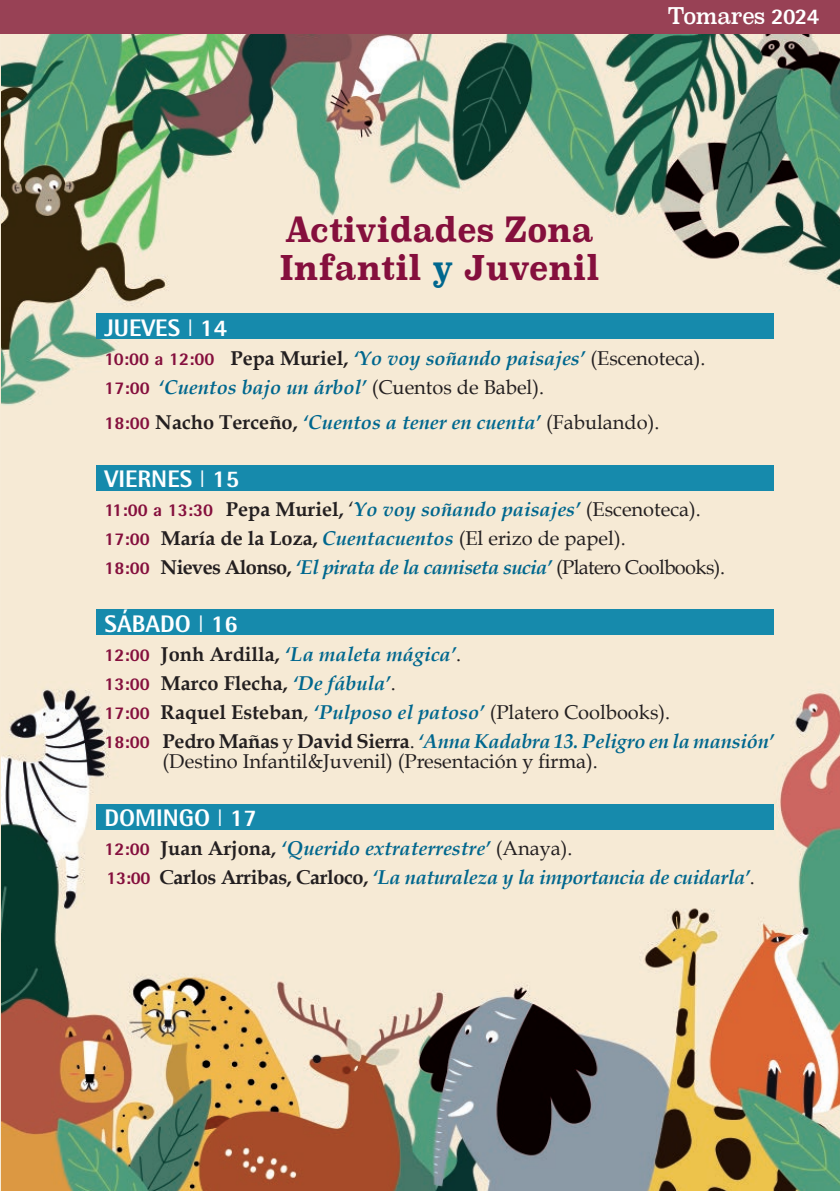
<style>
.page{position:relative;width:840px;height:1191px;background:#fff}
.page>*{position:absolute;margin:0;border:0;box-sizing:border-box;transform-origin:0 0}
.t1{font:700 34px/38px "Superclarendon";color:#850f3d;scale:.9 1}
.t2{font:800 24px "Rotis Semi Sans";color:#fff}
.t3{font:22.4px "Superclarendon";letter-spacing:-.02em;color:#fff;scale:.9 1}
.t4{font:italic 700 20px/29px "Book Antiqua";color:#00678e}
.t5{font:italic 700 20px/29px "Book Antiqua";letter-spacing:-.03em;color:#00678e}
.t6{font:italic 700 20px/29px "Book Antiqua";letter-spacing:-.02em;color:#00678e}
.t7{font:20px "Book Antiqua";color:#231f20}
.s1{font-family:"Rotis Semi Sans";font-weight:800}
.s2{color:#00678e}
.s3{font-weight:300}
.s4{font-family:"Rotis Semi Sans";font-weight:800;font-style:normal;font-size:18px;color:#850f3d}
.s5{font-style:normal;color:#231f20}
.s6{font-weight:400;font-style:normal;color:#231f20}
</style>
<div class="page">
<div style="left:1px;top:0;width:838px;height:34px;background:#984155"></div>
<img style="left:2px;top:34px;width:837px;height:1157px">
<div style="left:96px;top:804px;width:677px;height:26px;background:#168aac"></div>
<div style="left:96px;top:313px;width:677px;height:26px;background:#168aac"></div>
<div style="left:96px;top:609px;width:677px;height:26px;background:#168aac"></div>
<div style="left:96px;top:465px;width:677px;height:26px;background:#168aac"></div>
<p class="t3" style="left:667px;top:1px;width:170px">Tomares <span class="s1">2024</span></p>
<h1 class="t1" style="left:279px;top:212px;width:357px">Actividades Zona<br>Infantil <span class="s2">y</span> Juvenil</h1>
<p class="t2" style="left:104px;top:312px;width:124px">JUEVES <span class="s3">I</span> 14</p>
<p class="t4" style="left:104px;top:344px;width:602px"><span class="s4">10:00 a 12:00</span> <span class="s5">Pepa Muriel,</span> ‘Yo voy soñando paisajes’ <span class="s6">(Escenoteca).<br></span><span class="s4">17:00</span> ‘Cuentos bajo un árbol’ <span class="s6">(Cuentos de Babel).</span></p>
<p class="t4" style="left:104px;top:408px;width:556px"><span class="s4">18:00</span> <span class="s5">Nacho Terceño,</span> ‘Cuentos a tener en cuenta’ <span class="s6">(Fabulando).</span></p>
<p class="t2" style="left:104px;top:463px;width:136px">VIERNES <span class="s3">I</span> 15</p>
<p class="t5" style="left:104px;top:495px;width:621px"><span class="s4">11:00 a 13:30</span> <span class="s5">Pepa Muriel,</span> <span class="s6">‘</span>Yo voy soñando paisajes’ <span class="s6">(Escenoteca).<br></span><span class="s4">17:00</span> <span class="s5">María de la Loza,</span> Cuentacuentos <span class="s6">(El erizo de papel).<br></span><span class="s4">18:00</span> <span class="s5">Nieves Alonso,</span> ‘El pirata de la camiseta sucia’ <span class="s6">(Platero Coolbooks).</span></p>
<p class="t2" style="left:104px;top:608px;width:135px">SÁBADO <span class="s3">I</span> 16</p>
<p class="t4" style="left:104px;top:639px;width:670px"><span class="s4">12:00</span> <span class="s5">Jonh Ardilla,</span> ‘La maleta mágica’<span class="s6">.<br></span><span class="s4">13:00</span> <span class="s5">Marco Flecha,</span> ‘De fábula’<span class="s6">.<br></span><span class="s4">17:00</span> <span class="s5">Raquel Esteban</span><span class="s6">,</span> ‘Pulposo el patoso’ <span class="s6">(Platero Coolbooks).<br></span><span class="s4">18:00</span> <span class="s5">Pedro Mañas</span> <span class="s6">y</span> <span class="s5">David Sierra</span><span class="s6">.</span> ‘Anna Kadabra 13. Peligro en la mansión’</p>
<p class="t7" style="left:162px;top:748px;width:436px">(Destino Infantil&amp;Juvenil) (Presentación y firma).</p>
<p class="t2" style="left:104px;top:802px;width:154px">DOMINGO <span class="s3">I</span> 17</p>
<p class="t6" style="left:104px;top:834px;width:651px"><span class="s4">12:00</span> <span class="s5">Juan Arjona,</span> ‘Querido extraterrestre’ <span class="s6">(Anaya).<br></span><span class="s4">13:00</span> <span class="s5">Carlos Arribas, Carloco,</span> ‘La naturaleza y la importancia de cuidarla’<span class="s6">.</span></p>
</div>
